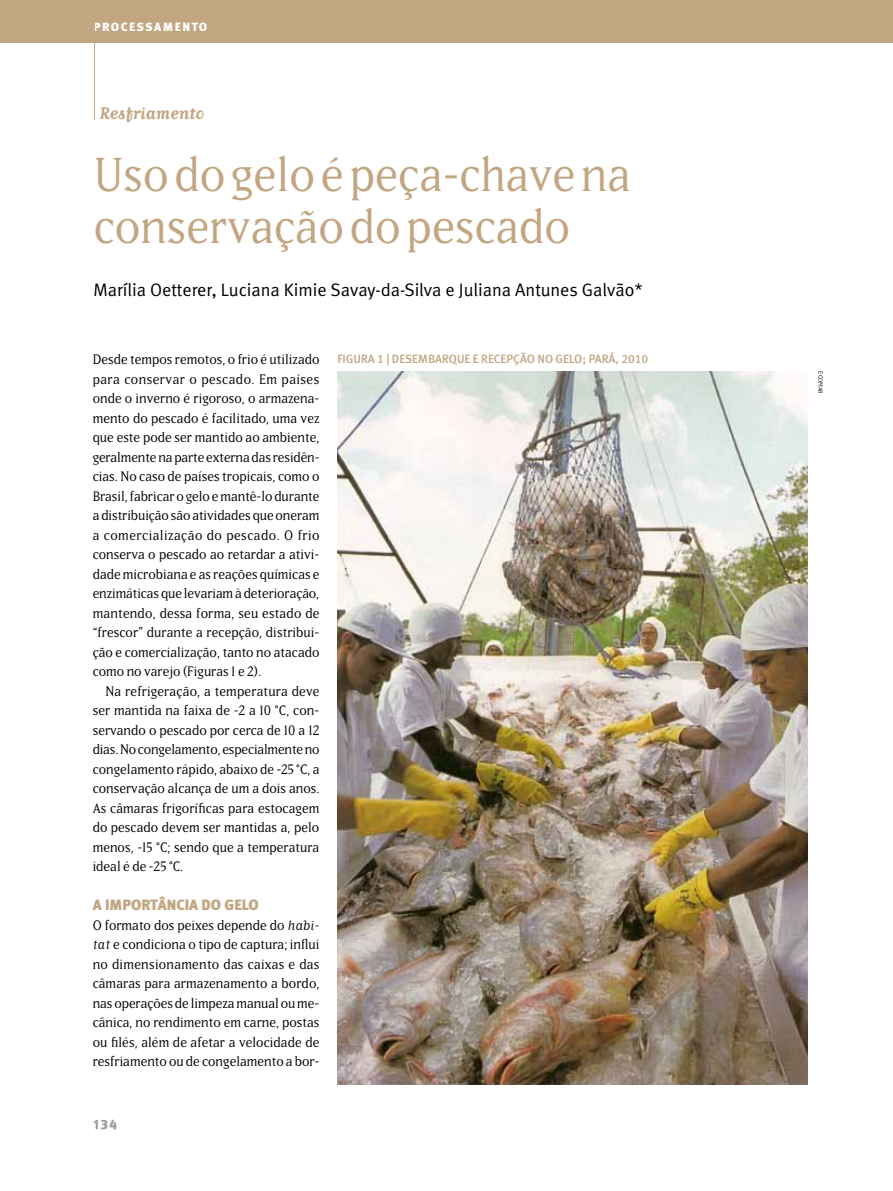
<style>
.page{position:relative;width:893px;height:1191px;background:#fff}
.page>*{position:absolute;margin:0;border:0;box-sizing:border-box;transform-origin:0 0}
.t1{font:46.8px/51.4px "Matrix Book Lining";color:#c2a682}
.t2{font:18px "Meta Normal";color:#000}
.t3{font:italic 700 16.5px "Matrix Book Lining";color:#c2a682}
.t4{font:15px "Meta Black LF";color:#c2a682}
.t5{font:13.5px/19.5px "Matrix Book Lining";color:#000;text-align:justify}
.t6{font:13.5px "Meta Black Caps Expert";color:#9c9e9f}
.t7{font:12px "Meta Medium LF";color:#c2a682}
.t8{font:12px "Meta Black Caps";letter-spacing:.12em;color:#fff}
.t9{font:6px "Matrix Book Lining";color:#000}
.s1{font-style:italic}
</style>
<div class="page">
<div style="left:0;top:0;width:893px;height:43px;background:#c2a682"></div>
<img style="left:337px;top:371px;width:471px;height:713px">
<hr style="left:94px;top:21px;width:1px;height:99px;background:#c2a682">
<p class="t8" style="left:94px;top:19px;width:115px">PROCESSAMENTO</p>
<p class="t3" style="left:100px;top:104px;width:106px">Resfriamento</p>
<h1 class="t1" style="left:94px;top:148px;width:539px">Uso do gelo é peça-chave na conservação do pescado</h1>
<h2 class="t2" style="left:94px;top:279px;width:551px">Marília Oetterer, Luciana Kimie Savay-da-Silva e Juliana Antunes Galvão*</h2>
<p class="t5" style="left:93px;top:349px;width:228px">Desde tempos remotos, o frio é utilizado para conservar o pescado. Em países onde o inverno é rigoroso, o armazena&shy;mento do pescado é facilitado, uma vez que este pode ser mantido ao ambiente, geralmente na parte externa das residên&shy;cias. No caso de países tropicais, como o Brasil, fabricar o gelo e mantê-lo durante a distribuição são atividades que oneram a comercialização do pescado. O frio conserva o pescado ao retardar a ativi&shy;dade microbiana e as reações químicas e enzimáticas que levariam à deterioração, mantendo, dessa forma, seu estado de “frescor” durante a recepção, distribui&shy;ção e comercialização, tanto no atacado como no varejo (Figuras 1 e 2).</p>
<p class="t5" style="left:93px;top:681px;width:228px;text-indent:13px">Na refrigeração, a temperatura deve ser mantida na faixa de -2 a 10 °C, con&shy;servando o pescado por cerca de 10 a 12 dias. No congelamento, especialmente no congelamento rápido, abaixo de -25 °C, a conservação alcança de um a dois anos.<br>As câmaras frigoríficas para estocagem do pescado devem ser mantidas a, pelo menos, -15 °C; sendo que a temperatura ideal é de -25 °C.</p>
<p class="t4" style="left:93px;top:896px;width:168px">A IMPORTÂNCIA DO GELO</p>
<p class="t5" style="left:93px;top:915px;width:228px">O formato dos peixes depende do <span class="s1">habi&shy;tat</span> e condiciona o tipo de captura; influi no dimensionamento das caixas e das câmaras para armazenamento a bordo, nas operações de limpeza manual ou me&shy;cânica, no rendimento em carne, postas ou filés, além de afetar a velocidade de resfriamento ou de congelamento a bor-</p>
<p class="t7" style="left:337px;top:351px;width:312px">FIGURA 1 | DESEMBARQUE E RECEPÇÃO NO GELO; PARÁ, 2010</p>
<p class="t6" style="left:94px;top:1116px;width:25px">134</p>
<p class="t9" style="left:824px;top:371px;width:24px;rotate:90deg">Ecomar</p>
</div>
